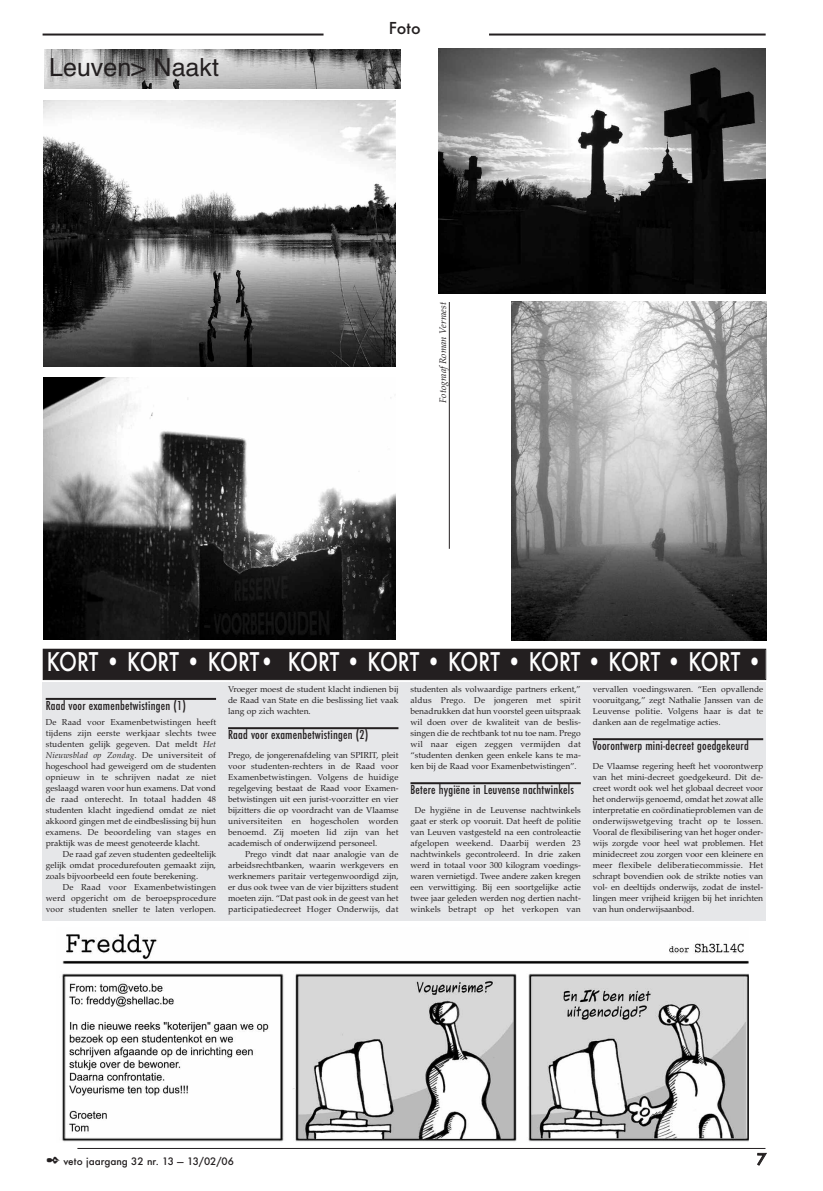
<style>
.page{position:relative;width:823px;height:1191px;background:#fff}
.page>*{position:absolute;margin:0;border:0;box-sizing:border-box;transform-origin:0 0}
.t1{font:500 25px "Futura";letter-spacing:-.01em;color:#fff;scale:.8 1}
.t2{font:25px "Helvetica";color:#231f20}
.t3{font:500 16px "Futura";color:#231f20}
.t4{font:500 15px "Futura";color:#231f20}
.t5{font:500 condensed 12px "Futura";letter-spacing:.015em;color:#231f20}
.t6{font:500 10px "Futura";color:#231f20}
.t7{font:italic 9.5px "Palatino";color:#231f20}
.t8{font:8.5px/11px "Palatino";color:#231f20;text-align:justify}
.s1{font-style:italic}
</style>
<div class="page">
<hr style="left:77px;top:1148px;width:688px;height:1px;background:#231f20">
<hr style="left:43px;top:34px;width:280px;height:2px;background:#231f20">
<hr style="left:488px;top:34px;width:277px;height:2px;background:#231f20">
<div style="left:43px;top:682px;width:722px;height:239px;background:#e6e7e9"></div>
<hr style="left:46px;top:698px;width:170px;height:2px;background:#231f20">
<hr style="left:228px;top:727px;width:170px;height:2px;background:#231f20">
<hr style="left:410px;top:782px;width:170px;height:2px;background:#231f20">
<hr style="left:592px;top:738px;width:170px;height:2px;background:#231f20">
<img style="left:44px;top:101px;width:351px;height:266px">
<img style="left:438px;top:48px;width:326px;height:246px">
<img style="left:511px;top:301px;width:254px;height:339px">
<img style="left:43px;top:377px;width:352px;height:263px">
<div style="left:44px;top:649px;width:720px;height:30px;background:#231f20"></div>
<div style="left:43px;top:648px;width:722px;height:32px;border:1px solid #231f20"></div>
<img style="left:45px;top:49px;width:355px;height:39px">
<hr style="left:448px;top:302px;width:1px;height:247px;background:#231f20">
<img style="left:62px;top:934px;width:686px;height:208px">
<h1 class="t2" style="left:49px;top:52px;width:171px">Leuven&gt; Naakt</h1>
<h2 class="t3" style="left:388px;top:19px;width:33px">Foto</h2>
<p class="t7" style="left:437px;top:403px;width:102px;rotate:-90deg">FotograafRoman Verraest</p>
<h1 class="t1" style="left:47px;top:648px;width:895px">KORT • KORT • KORT• KORT • KORT • KORT • KORT • KORT • KORT •</h1>
<h3 class="t5" style="left:46px;top:699px;width:141px">Raad voor examenbetwistingen (1)</h3>
<p class="t8" style="left:46px;top:716px;width:172px">De Raad voor Examenbetwistingen heeft tijdens zijn eerste werkjaar slechts twee studenten gelijk gegeven. Dat meldt <span class="s1">Het Nieuwsblad op Zondag</span>. De universiteit of hogeschool had geweigerd om de studenten opnieuw in te schrijven nadat ze niet geslaagd waren voor hun examens. Dat vond de raad onterecht. In totaal hadden 48 studenten klacht ingediend omdat ze niet akkoord gingen met de eindbeslissing bij hun examens. De beoordeling van stages en praktijk was de meest genoteerde klacht.</p>
<p class="t8" style="left:46px;top:848px;width:172px;text-indent:17px">De raad gaf zeven studenten gedeeltelijk gelijk omdat procedurefouten gemaakt zijn, zoals bijvoorbeeld een foute berekening.</p>
<p class="t8" style="left:46px;top:881px;width:172px;text-indent:17px">De Raad voor Examenbetwistingen werd opgericht om de beroepsprocedure voor studenten sneller te laten verlopen.</p>
<p class="t8" style="left:228px;top:683px;width:172px">Vroeger moest de student klacht indienen bij de Raad van State en die beslissing liet vaak lang op zich wachten.</p>
<h3 class="t5" style="left:228px;top:728px;width:141px">Raad voor examenbetwistingen (2)</h3>
<p class="t8" style="left:228px;top:749px;width:172px">Prego, de jongerenafdeling van SPIRIT, pleit voor studenten-rechters in de Raad voor Examenbetwistingen. Volgens de huidige regelgeving bestaat de Raad voor Examen&shy;betwistingen uit een jurist-voorzitter en vier bijzitters die op voordracht van de Vlaamse universiteiten en hogescholen worden benoemd. Zij moeten lid zijn van het academisch of onderwijzend personeel.</p>
<p class="t8" style="left:228px;top:848px;width:172px;text-indent:17px">Prego vindt dat naar analogie van de arbeidsrechtbanken, waarin werkgevers en werknemers paritair vertegenwoordigd zijn, er dus ook twee van de vier bijzitters student moeten zijn. “Dat past ook in de geest van het participatiedecreet Hoger Onderwijs, dat</p>
<p class="t8" style="left:410px;top:683px;width:172px">studenten als volwaardige partners erkent,” aldus Prego. De jongeren met spirit benadrukken dat hun voorstel geen uitspraak wil doen over de kwaliteit van de beslis&shy;singen die de rechtbank tot nu toe nam. Prego wil naar eigen zeggen vermijden dat “studenten denken geen enkele kans te ma&shy;ken bij de Raad voor Examenbetwistingen”.</p>
<h3 class="t5" style="left:410px;top:783px;width:165px">Betere hygiëne in Leuvense nachtwinkels</h3>
<p class="t8" style="left:410px;top:804px;width:172px;text-align:center">De hygiëne in de Leuvense nachtwinkels gaat er sterk op vooruit. Dat heeft de politie van Leuven vastgesteld na een controleactie afgelopen weekend. Daarbij werden 23 nachtwinkels gecontroleerd. In drie zaken werd in totaal voor 300 kilogram voedings&shy;waren vernietigd. Twee andere zaken kregen een verwittiging. Bij een soortgelijke actie twee jaar geleden werden nog dertien nacht&shy;winkels betrapt op het verkopen van</p>
<p class="t8" style="left:592px;top:683px;width:172px">vervallen voedingswaren. “Een opvallende vooruitgang,” zegt Nathalie Janssen van de Leuvense politie. Volgens haar is dat te danken aan de regelmatige acties.</p>
<h3 class="t5" style="left:592px;top:739px;width:157px">Voorontwerp mini-decreet goedgekeurd</h3>
<p class="t8" style="left:592px;top:760px;width:172px">De Vlaamse regering heeft het voorontwerp van het mini-decreet goedgekeurd. Dit de&shy;creet wordt ook wel het globaal decreet voor het onderwijs genoemd, omdat het zowat alle interpretatie en coördinatieproblemen van de onderwijswetgeving tracht op te lossen.<br>Vooral de flexibilisering van het hoger onder&shy;wijs zorgde voor heel wat problemen. Het minidecreet zou zorgen voor een kleinere en meer flexibele deliberatiecommissie. Het schrapt bovendien ook de strikte noties van vol- en deeltijds onderwijs, zodat de instel&shy;lingen meer vrijheid krijgen bij het inrichten van hun onderwijsaanbod.</p>
<p class="t6" style="left:46px;top:1155px;width:189px">✒ veto jaargang 32 nr. 13 — 13/02/06</p>
<h3 class="t4" style="left:756px;top:1150px;width:11px">7</h3>
</div>
